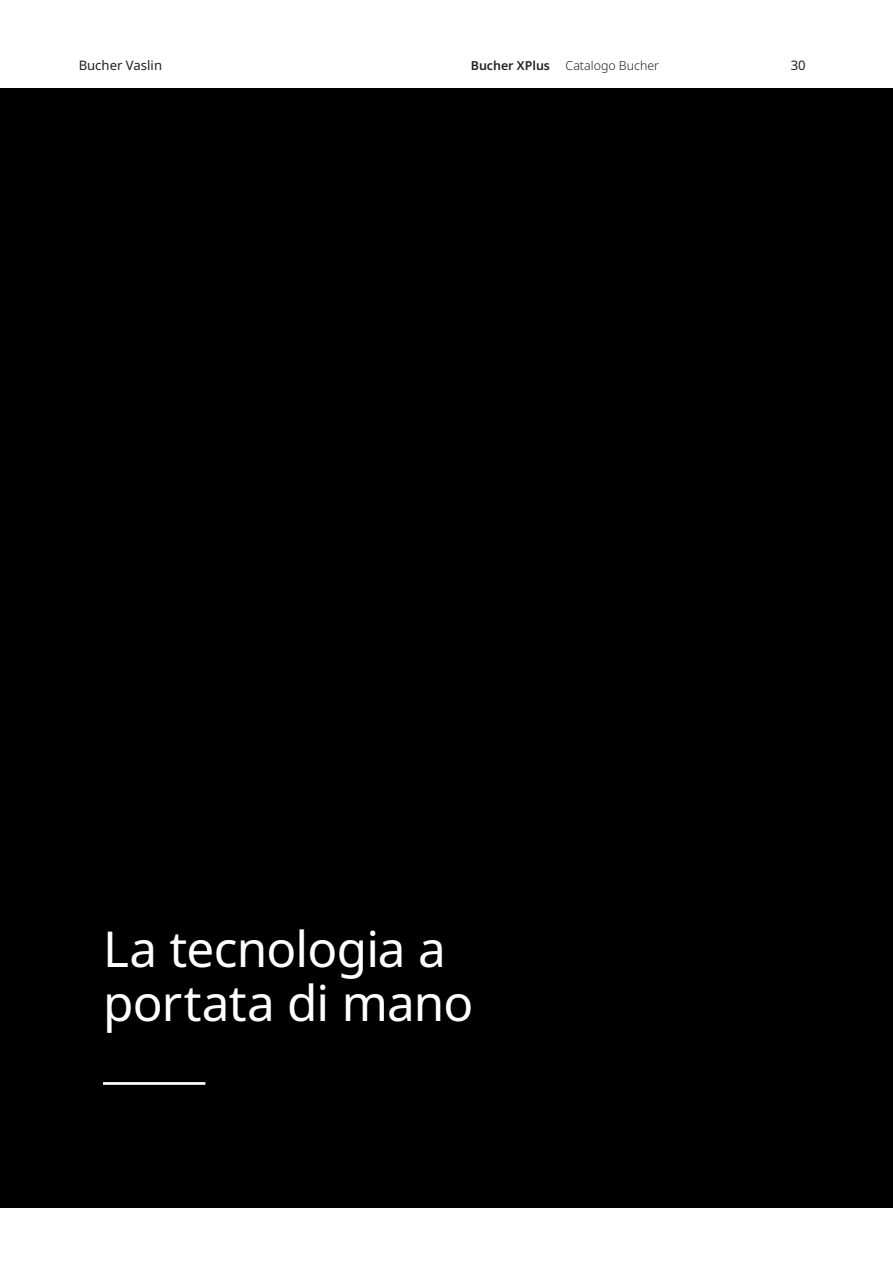
<style>
.page{position:relative;width:893px;height:1263px;background:#fff}
.page>*{position:absolute;margin:0;border:0;box-sizing:border-box;transform-origin:0 0}
.t1{font:49.5px/54px "Noto Sans";letter-spacing:-.015em;color:#fff}
.t2{font:13.2px "Noto Sans";color:#231f20}
.t3{font:300 12.3px "Noto Sans";color:#231f20}
.t4{font:600 12.3px "Noto Sans";color:#231f20}
</style>
<div class="page">
<div style="left:0;top:88px;width:893px;height:1119px;background:#000"></div>
<hr style="left:103px;top:1082px;width:102px;height:2px;background:#fff">
<p class="t2" style="left:79px;top:56px;width:85px">Bucher Vaslin</p>
<p class="t4" style="left:471px;top:57px;width:81px">Bucher XPlus</p>
<p class="t3" style="left:566px;top:57px;width:95px">Catalogo Bucher</p>
<p class="t2" style="left:791px;top:56px;width:17px">30</p>
<p class="t1" style="left:103px;top:923px;width:372px">La tecnologia a portata di mano</p>
</div>
